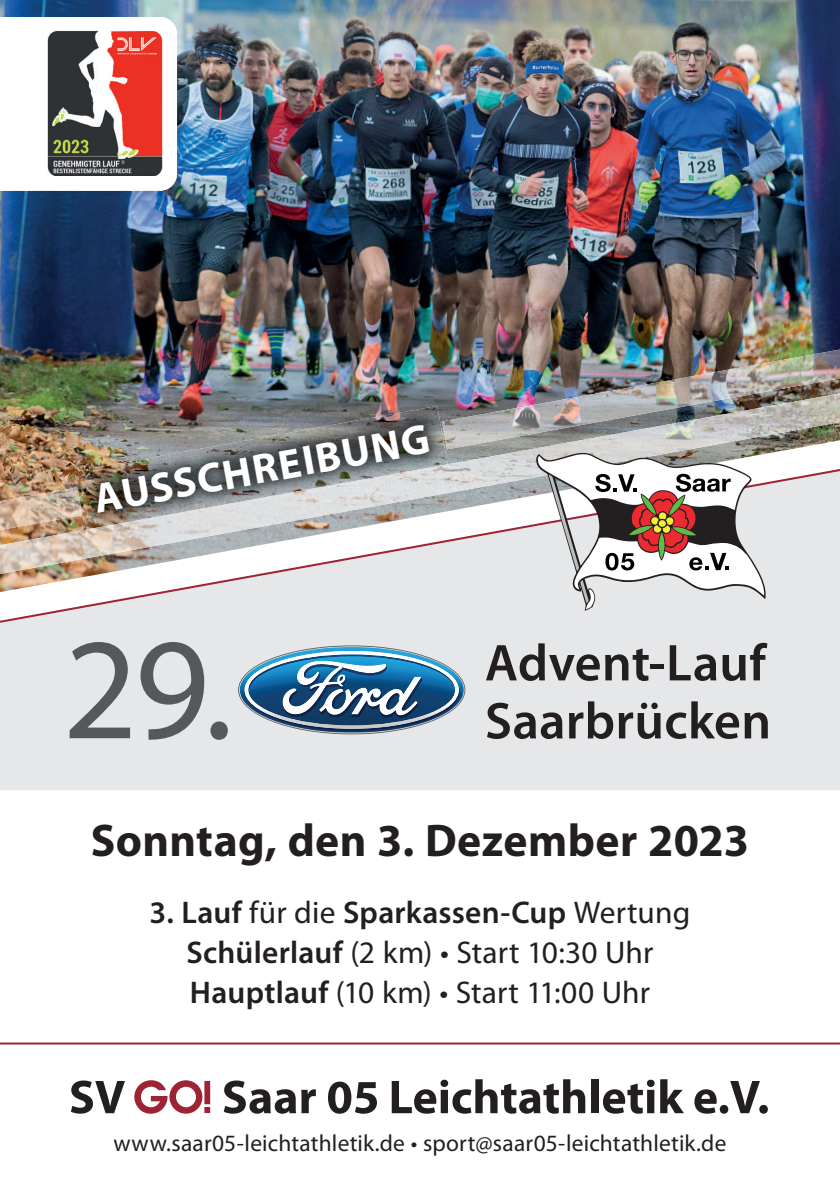
<style>
.page{position:relative;width:840px;height:1191px;background:#fff}
.page>*{position:absolute;margin:0;border:0;box-sizing:border-box;transform-origin:0 0}
.t1{font:145.6px "Myriad Pro";color:#57585a}
.t2{font:600 52.2px "Myriad Pro";letter-spacing:.005em;color:#231f20}
.t3{font:700 46px "Myriad Pro";letter-spacing:.01em;color:#231f20}
.t4{font:700 42px "Myriad Pro";color:#fff}
.t5{font:31.4px/40px "Myriad Pro";color:#231f20;text-align:center}
.t6{font:23.4px "Myriad Pro";letter-spacing:.005em;color:#231f20}
.s1{font-weight:600}
</style>
<div class="page">
<img style="left:0;top:0;width:839px;height:393px">
<div style="left:0;top:628px;width:839px;height:162px;background:#e6e7e9"></div>
<svg style="left:71px;top:1080px;width:54px;height:33px"></svg>
<svg style="left:224px;top:1080px;width:91px;height:33px"></svg>
<svg style="left:328px;top:1081px;width:49px;height:32px"></svg>
<svg style="left:391px;top:1079px;width:194px;height:34px"></svg>
<div style="left:590px;top:1079px;width:8px;height:34px;background:#231f20"></div>
<svg style="left:603px;top:1079px;width:80px;height:34px"></svg>
<svg style="left:694px;top:1089px;width:22px;height:24px"></svg>
<svg style="left:719px;top:1104px;width:9px;height:9px"></svg>
<svg style="left:730px;top:1081px;width:29px;height:32px"></svg>
<svg style="left:758px;top:1104px;width:9px;height:9px"></svg>
<svg style="left:134px;top:1080px;width:76px;height:33px"></svg>
<svg style="left:0;top:17px;width:177px;height:174px"></svg>
<img style="left:47px;top:31px;width:123px;height:145px">
<img style="left:441px;top:349px;width:398px;height:44px">
<img style="left:0;top:393px;width:839px;height:33px">
<img style="left:0;top:426px;width:839px;height:202px">
<img style="left:74px;top:406px;width:373px;height:58px">
<hr style="left:0;top:1042px;width:839px;height:2px;background:#9d2434">
<img style="left:0;top:464px;width:839px;height:163px">
<svg style="left:535px;top:452px;width:230px;height:160px"></svg>
<svg style="left:240px;top:647px;width:223px;height:85px"></svg>
<h3 class="t4" style="left:89px;top:471px;width:342px;rotate:-10deg">AUSSCHREIBUNG</h3>
<h1 class="t1" style="left:63px;top:599px;width:171px">29.</h1>
<h2 class="t2" style="left:484px;top:629px;width:282px">Advent-Lauf</h2>
<h2 class="t2" style="left:484px;top:687px;width:288px">Saarbrücken</h2>
<h3 class="t3" style="left:91px;top:810px;width:659px">Sonntag, den 3. Dezember 2023</h3>
<p class="t5" style="left:149px;top:892px;width:542px"><span class="s1">3. Lauf</span> für die <span class="s1">Sparkassen-Cup</span> Wertung<br><span class="s1">Schülerlauf</span> (2 km) • Start 10:30 Uhr<br><span class="s1">Hauptlauf</span> (10 km) • Start 11:00 Uhr</p>
<p class="t6" style="left:113px;top:1129px;width:614px">www.saar05-leichtathletik.de • sport@saar05-leichtathletik.de</p>
</div>
